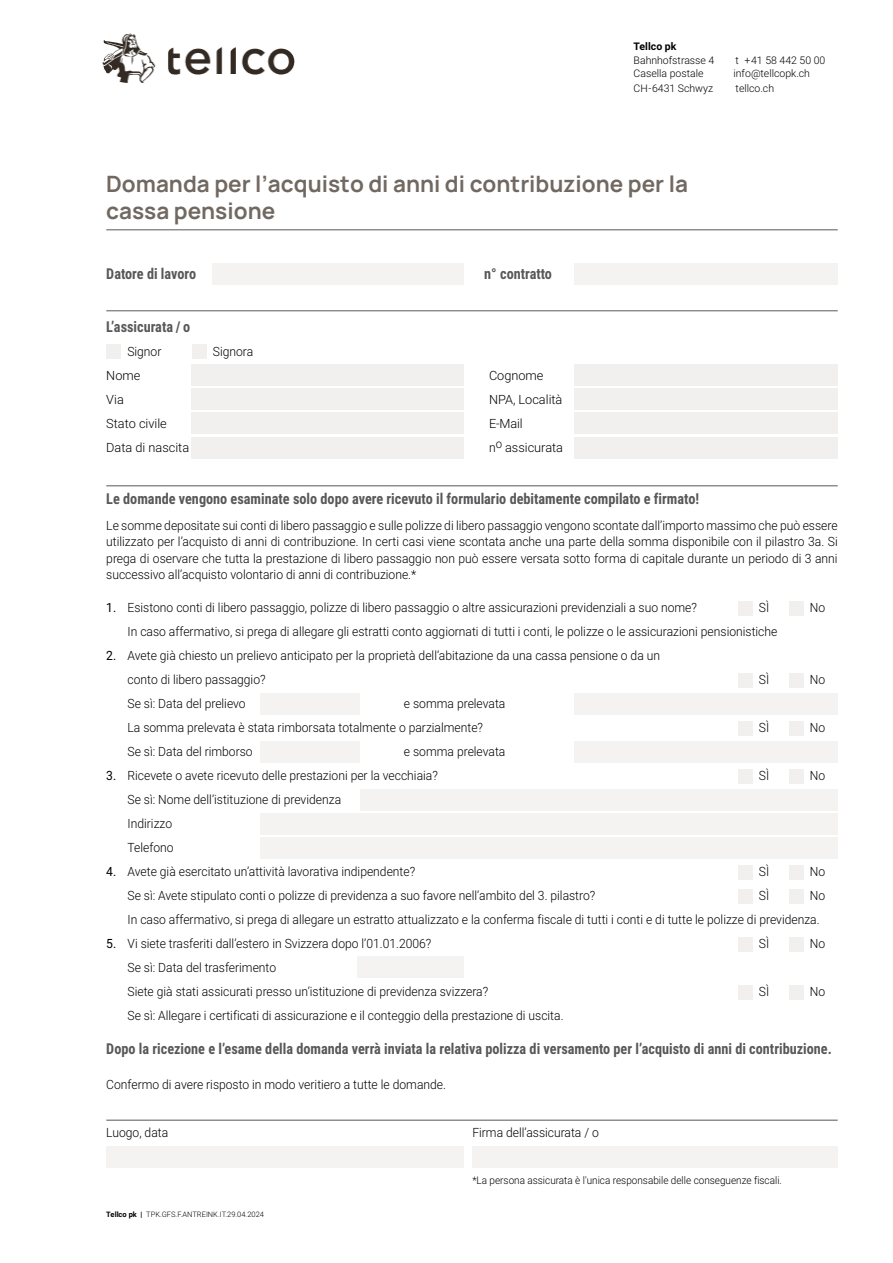
<style>
.page{position:relative;width:893px;height:1263px;background:#fff}
.page>*{position:absolute;margin:0;border:0;box-sizing:border-box;transform-origin:0 0}
.t1{font:700 22.5px/27px "Manrope";color:#716961}
.t2{font:700 15px "Roboto Condensed";color:#58585a;scale:.95 1}
.t3{font:300 12.75px/24px "Roboto";color:#000;scale:.95 1}
.t4{font:300 12.75px "Roboto";color:#000}
.t5{font:300 10.5px "Roboto";color:#000}
.t6{font:300 10.5px "Roboto";color:#000;scale:.95 1}
.t7{font:700 10.5px "Roboto";color:#000}
.t8{font:300 7.5px "Roboto";color:#000}
.s1{font-weight:400}
.s2{font-weight:700}
</style>
<div class="page">
<div style="left:106px;top:344px;width:15px;height:15px;background:#f1f0ef"></div>
<div style="left:192px;top:344px;width:15px;height:15px;background:#f1f0ef"></div>
<div style="left:738px;top:601px;width:15px;height:14px;background:#f2f0ef"></div>
<div style="left:789px;top:601px;width:15px;height:14px;background:#f2f0ef"></div>
<div style="left:738px;top:673px;width:15px;height:14px;background:#f2f0ef"></div>
<div style="left:789px;top:673px;width:15px;height:14px;background:#f2f0ef"></div>
<div style="left:738px;top:721px;width:15px;height:14px;background:#f2f0ef"></div>
<div style="left:789px;top:721px;width:15px;height:14px;background:#f2f0ef"></div>
<div style="left:738px;top:769px;width:15px;height:14px;background:#f2f0ef"></div>
<div style="left:789px;top:769px;width:15px;height:14px;background:#f2f0ef"></div>
<div style="left:738px;top:865px;width:15px;height:14px;background:#f2f0ef"></div>
<div style="left:789px;top:865px;width:15px;height:14px;background:#f2f0ef"></div>
<div style="left:738px;top:889px;width:15px;height:14px;background:#f2f0ef"></div>
<div style="left:789px;top:889px;width:15px;height:14px;background:#f2f0ef"></div>
<div style="left:738px;top:937px;width:15px;height:14px;background:#f2f0ef"></div>
<div style="left:789px;top:937px;width:15px;height:14px;background:#f2f0ef"></div>
<div style="left:738px;top:985px;width:15px;height:14px;background:#f2f0ef"></div>
<div style="left:789px;top:985px;width:15px;height:14px;background:#f2f0ef"></div>
<hr style="left:106px;top:485px;width:732px;height:1px;background:#58585a">
<hr style="left:106px;top:310px;width:732px;height:1px;background:#58585a">
<hr style="left:106px;top:230px;width:732px;height:1px;background:#58585a">
<div style="left:360px;top:789px;width:478px;height:22px;background:#f5f3f2"></div>
<div style="left:260px;top:813px;width:578px;height:22px;background:#f5f3f2"></div>
<div style="left:260px;top:837px;width:578px;height:22px;background:#f5f3f2"></div>
<div style="left:212px;top:263px;width:251px;height:21px;background:#f5f3f2"></div>
<div style="left:574px;top:263px;width:264px;height:21px;background:#f5f3f2"></div>
<div style="left:357px;top:957px;width:106px;height:21px;background:#f5f3f2"></div>
<div style="left:260px;top:693px;width:100px;height:21px;background:#f5f3f2"></div>
<div style="left:574px;top:693px;width:264px;height:21px;background:#f5f3f2"></div>
<div style="left:260px;top:741px;width:100px;height:22px;background:#f5f3f2"></div>
<div style="left:574px;top:741px;width:264px;height:22px;background:#f5f3f2"></div>
<hr style="left:106px;top:1120px;width:732px;height:1px;background:#58585a">
<div style="left:106px;top:1146px;width:357px;height:21px;background:#f5f3f2"></div>
<div style="left:472px;top:1146px;width:366px;height:21px;background:#f5f3f2"></div>
<div style="left:191px;top:365px;width:272px;height:21px;background:#f1f0ef"></div>
<div style="left:191px;top:389px;width:272px;height:21px;background:#f1f0ef"></div>
<div style="left:191px;top:412px;width:272px;height:22px;background:#f1f0ef"></div>
<div style="left:191px;top:437px;width:272px;height:21px;background:#f1f0ef"></div>
<div style="left:574px;top:365px;width:264px;height:21px;background:#f1f0ef"></div>
<div style="left:574px;top:389px;width:264px;height:21px;background:#f1f0ef"></div>
<div style="left:574px;top:412px;width:264px;height:22px;background:#f1f0ef"></div>
<div style="left:574px;top:437px;width:264px;height:21px;background:#f1f0ef"></div>
<img style="left:102px;top:34px;width:192px;height:49px">
<p class="t7" style="left:634px;top:39px;width:44px">Tellco pk</p>
<p class="t5" style="left:634px;top:53px;width:82px">Bahnhofstrasse 4</p>
<p class="t5" style="left:736px;top:53px;width:91px">t +41 58 442 50 00</p>
<p class="t5" style="left:634px;top:66px;width:71px">Casella postale</p>
<p class="t5" style="left:733px;top:66px;width:78px">info@tellcopk.ch</p>
<p class="t5" style="left:634px;top:81px;width:81px">CH-6431 Schwyz</p>
<p class="t5" style="left:736px;top:81px;width:40px">tellco.ch</p>
<h1 class="t1" style="left:106px;top:169px;width:583px">Domanda per l’acquisto di anni di contribuzione per la cassa pensione</h1>
<p class="t2" style="left:106px;top:263px;width:96px">Datore di lavoro</p>
<p class="t2" style="left:484px;top:263px;width:73px">n° contratto</p>
<p class="t2" style="left:106px;top:316px;width:90px">L’assicurata / o</p>
<p class="t3" style="left:127px;top:339px;width:37px">Signor</p>
<p class="t3" style="left:213px;top:339px;width:44px">Signora</p>
<p class="t4" style="left:106px;top:366px;width:36px">Nome</p>
<p class="t4" style="left:489px;top:366px;width:56px">Cognome</p>
<p class="t4" style="left:106px;top:390px;width:19px">Via</p>
<p class="t4" style="left:489px;top:390px;width:75px">NPA, Località</p>
<p class="t4" style="left:106px;top:414px;width:62px">Stato civile</p>
<p class="t4" style="left:489px;top:414px;width:35px">E-Mail</p>
<p class="t4" style="left:106px;top:438px;width:84px">Data di nascita</p>
<p class="t3" style="left:489px;top:435px;width:80px">n<sup>o</sup> assicurata</p>
<p class="t2" style="left:106px;top:488px;width:626px">Le domande vengono esaminate solo dopo avere ricevuto il formulario debitamente compilato e firmato!</p>
<p class="t3" style="left:106px;top:516px;width:771px;line-height:16.5px;text-align:justify">Le somme depositate sui conti di libero passaggio e sulle polizze di libero passaggio vengono scontate dall’importo massimo che può essere utilizzato per l’acquisto di anni di contribuzione. In certi casi viene scontata anche una parte della somma disponibile con il pilastro 3a. Si prega di oservare che tutta la prestazione di libero passaggio non può essere versata sotto forma di capitale durante un periodo di 3 anni successivo all’acquisto volontario di anni di contribuzione.*</p>
<p class="t3" style="left:106px;top:595px;width:623px"><span class="s1">1.</span> Esistono conti di libero passaggio, polizze di libero passaggio o altre assicurazioni previdenziali a suo nome?</p>
<p class="t3" style="left:759px;top:595px;width:12px">SÌ</p>
<p class="t3" style="left:810px;top:595px;width:18px">No</p>
<p class="t3" style="left:128px;top:619px;width:685px">In caso affermativo, si prega di allegare gli estratti conto aggiornati di tutti i conti, le polizze o le assicurazioni pensionistiche</p>
<p class="t3" style="left:128px;top:643px;width:562px;text-indent:-21px"><span class="s1">2.</span> Avete già chiesto un prelievo anticipato per la proprietà dell’abitazione da una cassa pensione o da un conto di libero passaggio?</p>
<p class="t3" style="left:759px;top:667px;width:12px">SÌ</p>
<p class="t3" style="left:810px;top:667px;width:18px">No</p>
<p class="t3" style="left:128px;top:691px;width:126px">Se sì: Data del prelievo</p>
<p class="t3" style="left:128px;top:691px;width:399px;text-indent:276px">e somma prelevata<br>La somma prelevata è stata rimborsata totalmente o parzialmente?</p>
<p class="t3" style="left:759px;top:715px;width:12px">SÌ</p>
<p class="t3" style="left:810px;top:715px;width:18px">No</p>
<p class="t3" style="left:128px;top:739px;width:133px">Se sì: Data del rimborso</p>
<p class="t3" style="left:404px;top:739px;width:108px">e somma prelevata</p>
<p class="t3" style="left:106px;top:763px;width:350px"><span class="s1">3.</span> Ricevete o avete ricevuto delle prestazioni per la vecchiaia?</p>
<p class="t3" style="left:759px;top:763px;width:12px">SÌ</p>
<p class="t3" style="left:810px;top:763px;width:18px">No</p>
<p class="t3" style="left:128px;top:787px;width:226px">Se sì: Nome dell’istituzione di previdenza<br>Indirizzo<br>Telefono</p>
<p class="t3" style="left:106px;top:859px;width:327px"><span class="s1">4.</span> Avete già esercitato un’attività lavorativa indipendente?</p>
<p class="t3" style="left:759px;top:859px;width:12px">SÌ</p>
<p class="t3" style="left:810px;top:859px;width:18px">No</p>
<p class="t3" style="left:128px;top:883px;width:494px">Se sì: Avete stipulato conti o polizze di previdenza a suo favore nell’ambito del 3. pilastro?</p>
<p class="t3" style="left:759px;top:883px;width:12px">SÌ</p>
<p class="t3" style="left:128px;top:883px;width:736px;text-indent:682px">No<br>In caso affermativo, si prega di allegare un estratto attualizzato e la conferma fiscale di tutti i conti e di tutte le polizze di previdenza.</p>
<p class="t3" style="left:106px;top:931px;width:344px"><span class="s1">5.</span> Vi siete trasferiti dall’estero in Svizzera dopo l’01.01.2006?</p>
<p class="t3" style="left:759px;top:931px;width:12px">SÌ</p>
<p class="t3" style="left:810px;top:931px;width:18px">No</p>
<p class="t3" style="left:128px;top:955px;width:381px">Se sì: Data del trasferimento<br>Siete già stati assicurati presso un’istituzione di previdenza svizzera?</p>
<p class="t3" style="left:759px;top:979px;width:12px">SÌ</p>
<p class="t3" style="left:810px;top:979px;width:18px">No</p>
<p class="t3" style="left:128px;top:1003px;width:460px">Se sì: Allegare i certificati di assicurazione e il conteggio della prestazione di uscita.</p>
<p class="t2" style="left:106px;top:1038px;width:765px">Dopo la ricezione e l’esame della domanda verrà inviata la relativa polizza di versamento per l’acquisto di anni di contribuzione.</p>
<p class="t3" style="left:106px;top:1072px;width:359px">Confermo di avere risposto in modo veritiero a tutte le domande.</p>
<p class="t3" style="left:106px;top:1120px;width:67px">Luogo, data</p>
<p class="t3" style="left:472px;top:1120px;width:135px">Firma dell’assicurata / o</p>
<p class="t6" style="left:472px;top:1173px;width:327px">*La persona assicurata è l'unica responsabile delle conseguenze fiscali.</p>
<p class="t8" style="left:106px;top:1209px;width:159px"><span class="s2">Tellco pk |</span> TPK.GFS.F.ANTREINK.IT.29.04.2024</p>
</div>
